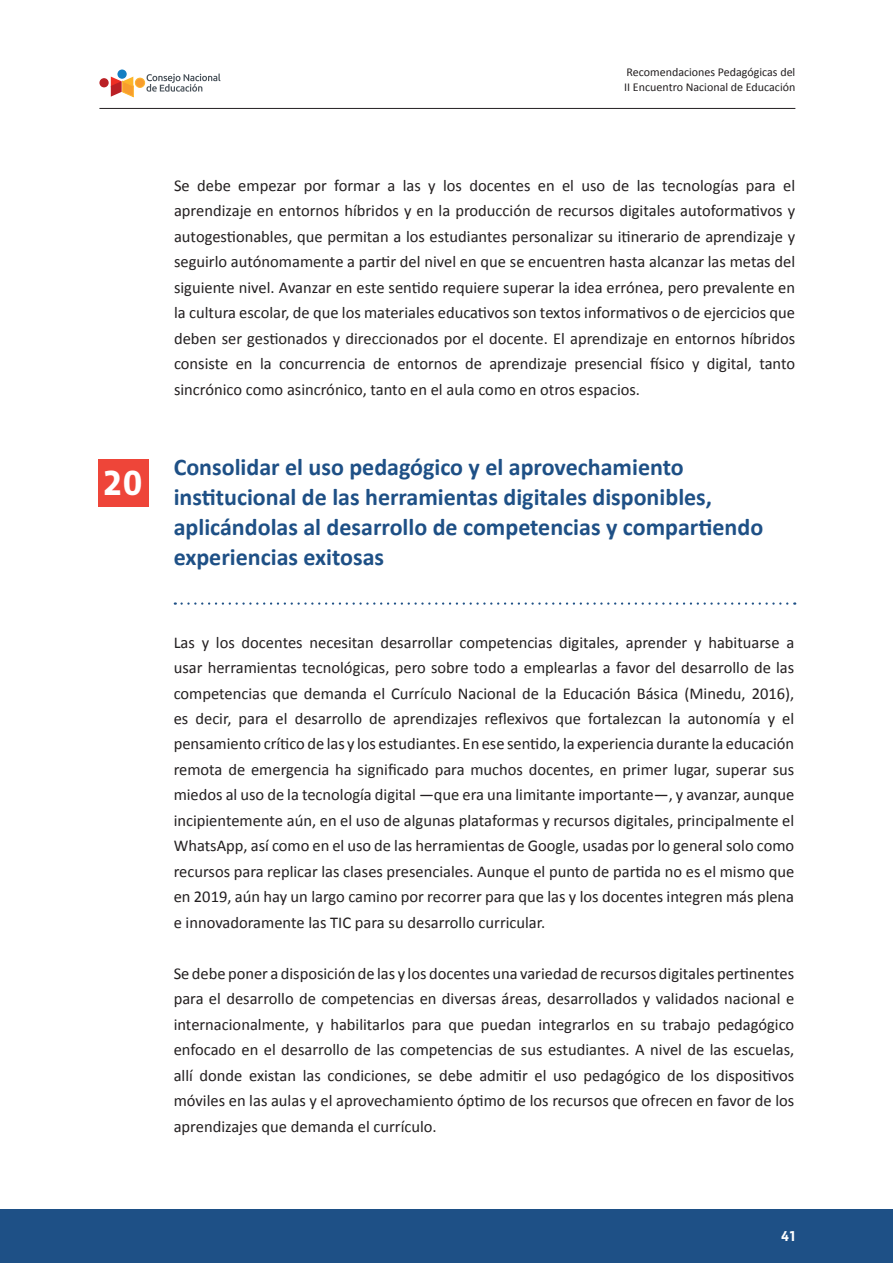
<style>
.page{position:relative;width:893px;height:1263px;background:#fff}
.page>*{position:absolute;margin:0;border:0;box-sizing:border-box;transform-origin:0 0}
.t1{font:700 33px "Sanuk LF";color:#fff}
.t2{font:700 24px/30px "Calibri";color:#1e5086}
.t3{font:16.5px/25.5px "Calibri";color:#231f20;text-align:justify}
.t4{font:700 13.5px "Sanuk LF";color:#fff}
.t5{font:12px/15px "Calibri";color:#231f20}
</style>
<div class="page">
<div style="left:0;top:1210px;width:893px;height:53px;background:#1e5086"></div>
<svg style="left:146px;top:73px;width:74px;height:19px"></svg>
<div style="left:99px;top:78px;width:10px;height:9px;background:#ba2025;border-radius:50%"></div>
<div style="left:135px;top:78px;width:10px;height:9px;background:#f89d2d;border-radius:50%"></div>
<div style="left:135px;top:78px;width:10px;height:9px;border:1px solid #fcb42b;border-radius:50%"></div>
<svg style="left:111px;top:77px;width:22px;height:20px"></svg>
<div style="left:117px;top:70px;width:10px;height:9px;background:#147fc3;border-radius:50%"></div>
<hr style="left:99px;top:108px;width:696px;height:1px;background:#231f20">
<svg style="left:182px;top:602px;width:613px;height:3px"></svg>
<div style="left:98px;top:459px;width:51px;height:48px;background:#ee4539"></div>
<p class="t5" style="left:624px;top:64px;width:173px">Recomendaciones Pedagógicas del<br>II Encuentro Nacional de Educación</p>
<h1 class="t1" style="left:103px;top:463px;width:42px">20</h1>
<p class="t3" style="left:174px;top:172px;width:623px">Se debe empezar por formar a las y los docentes en el uso de las tecnologías para el aprendizaje en entornos híbridos y en la producción de recursos digitales autoformativos y autogestionables, que permitan a los estudiantes personalizar su itinerario de aprendizaje y seguirlo autónomamente a partir del nivel en que se encuentren hasta alcanzar las metas del siguiente nivel. Avanzar en este sentido requiere superar la idea errónea, pero prevalente en la cultura escolar, de que los materiales educativos son textos informativos o de ejercicios que deben ser gestionados y direccionados por el docente. El aprendizaje en entornos híbridos consiste en la concurrencia de entornos de aprendizaje presencial físico y digital, tanto sincrónico como asincrónico, tanto en el aula como en otros espacios.</p>
<h2 class="t2" style="left:174px;top:452px;width:591px">Consolidar el uso pedagógico y el aprovechamiento institucional de las herramientas digitales disponibles, aplicándolas al desarrollo de competencias y compartiendo experiencias exitosas</h2>
<p class="t3" style="left:174px;top:628px;width:622px">Las y los docentes necesitan desarrollar competencias digitales, aprender y habituarse a usar herramientas tecnológicas, pero sobre todo a emplearlas a favor del desarrollo de las competencias que demanda el Currículo Nacional de la Educación Básica (Minedu, 2016), es decir, para el desarrollo de aprendizajes reflexivos que fortalezcan la autonomía y el pensamiento crítico de las y los estudiantes. En ese sentido, la experiencia durante la educación remota de emergencia ha significado para muchos docentes, en primer lugar, superar sus miedos al uso de la tecnología digital —que era una limitante importante—, y avanzar, aunque incipientemente aún, en el uso de algunas plataformas y recursos digitales, principalmente el WhatsApp, así como en el uso de las herramientas de Google, usadas por lo general solo como recursos para replicar las clases presenciales. Aunque el punto de partida no es el mismo que en 2019, aún hay un largo camino por recorrer para que las y los docentes integren más plena e innovadoramente las TIC para su desarrollo curricular.</p>
<p class="t3" style="left:174px;top:960px;width:622px">Se debe poner a disposición de las y los docentes una variedad de recursos digitales pertinentes para el desarrollo de competencias en diversas áreas, desarrollados y validados nacional e internacionalmente, y habilitarlos para que puedan integrarlos en su trabajo pedagógico enfocado en el desarrollo de las competencias de sus estudiantes. A nivel de las escuelas, allí donde existan las condiciones, se debe admitir el uso pedagógico de los dispositivos móviles en las aulas y el aprovechamiento óptimo de los recursos que ofrecen en favor de los aprendizajes que demanda el currículo.</p>
<p class="t4" style="left:781px;top:1228px;width:16px">41</p>
</div>
